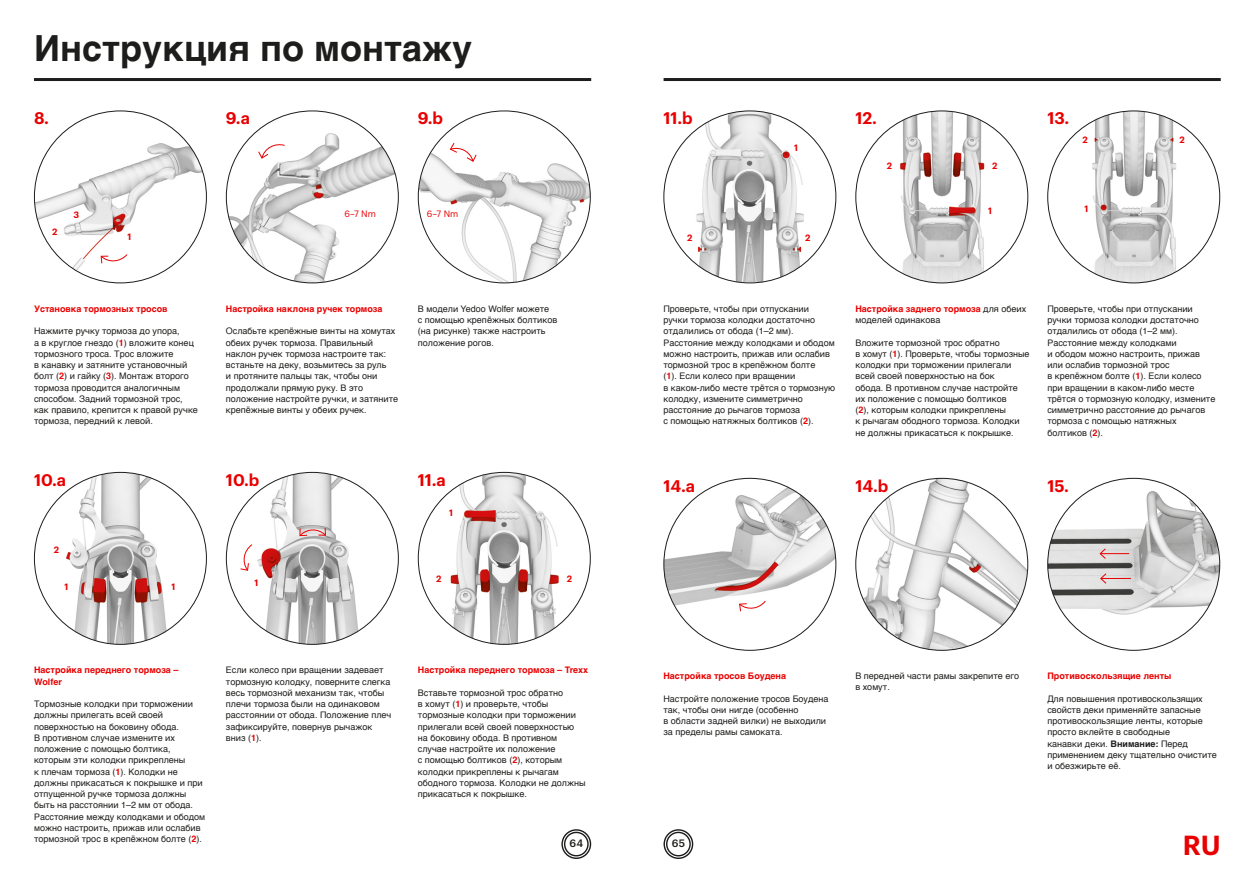
<style>
.page{position:relative;width:1259px;height:893px;background:#fff}
.page>*{position:absolute;margin:0;border:0;box-sizing:border-box;transform-origin:0 0}
.t1{font:700 36px "Helvetica";color:#1d1d1b}
.t2{font:600 27px "Graphik";color:#e90000}
.t3{font:600 16.5px "Graphik";color:#e90000}
.t4{font:500 10.5px "Graphik";color:#1d1d1b}
.t5{font:9px/11.2px "Helvetica";color:#1d1d1b}
.t6{font:700 9px/11.2px "Helvetica";color:#e90000}
.t7{font:600 9px "Graphik";color:#e90000}
.t8{font:9px "Graphik";color:#e90000}
.s1{font-weight:700;color:#e90000}
.s2{font-weight:700}
</style>
<div class="page">
<svg style="left:561px;top:829px;width:30px;height:30px"></svg>
<svg style="left:663px;top:829px;width:30px;height:30px"></svg>
<img style="left:418px;top:111px;width:172px;height:172px;border-radius:86px">
<img style="left:226px;top:472px;width:172px;height:172px;border-radius:86px">
<img style="left:226px;top:111px;width:172px;height:172px;border-radius:86px">
<img style="left:418px;top:472px;width:172px;height:172px;border-radius:86px">
<img style="left:34px;top:111px;width:172px;height:172px;border-radius:86px">
<svg style="left:100px;top:253px;width:28px;height:11px"></svg>
<svg style="left:240px;top:544px;width:13px;height:27px"></svg>
<svg style="left:299px;top:527px;width:27px;height:10px"></svg>
<svg style="left:257px;top:143px;width:28px;height:16px"></svg>
<svg style="left:449px;top:142px;width:28px;height:20px"></svg>
<img style="left:34px;top:472px;width:172px;height:172px;border-radius:86px">
<img style="left:664px;top:478px;width:172px;height:172px;border-radius:86px">
<img style="left:856px;top:478px;width:171px;height:172px;border-radius:86px">
<img style="left:1047px;top:478px;width:172px;height:172px;border-radius:86px">
<svg style="left:1099px;top:548px;width:30px;height:12px"></svg>
<hr style="left:1100px;top:578px;width:31px;height:1px;background:#e90000">
<svg style="left:1099px;top:573px;width:8px;height:11px"></svg>
<svg style="left:738px;top:600px;width:28px;height:12px"></svg>
<hr style="left:663px;top:78px;width:557px;height:3px;background:#1d1d1b">
<hr style="left:34px;top:78px;width:557px;height:3px;background:#1d1d1b">
<img style="left:856px;top:111px;width:172px;height:172px;border-radius:86px">
<img style="left:1047px;top:111px;width:172px;height:172px;border-radius:86px">
<img style="left:665px;top:111px;width:170px;height:171px">
<h1 class="t1" style="left:34px;top:19px;width:440px">Инструкция по монтажу</h1>
<h3 class="t3" style="left:34px;top:106px;width:17px">8.</h3>
<h3 class="t3" style="left:226px;top:106px;width:26px">9.a</h3>
<h3 class="t3" style="left:418px;top:106px;width:27px">9.b</h3>
<p class="t7" style="left:52px;top:225px;width:7px">2</p>
<p class="t7" style="left:74px;top:208px;width:7px">3</p>
<p class="t8" style="left:344px;top:207px;width:33px">6–7 Nm</p>
<p class="t8" style="left:427px;top:207px;width:33px">6–7 Nm</p>
<p class="t7" style="left:127px;top:229px;width:5px">1</p>
<p class="t6" style="left:34px;top:303px;width:135px">Установка тормозных тросов</p>
<p class="t5" style="left:34px;top:326px;width:165px">Нажмите ручку тормоза до упора,<br>а в круглое гнездо (<span class="s1">1</span>) вложите конец тормозного троса. Трос вложите<br>в канавку и затяните установочный болт (<span class="s1">2</span>) и гайку (<span class="s1">3</span>). Монтаж второго тормоза проводится аналогичным способом. Задний тормозной трос, как правило, крепится к правой ручке тормоза, передний к левой.</p>
<p class="t6" style="left:226px;top:303px;width:158px">Настройка наклона ручек тормоза</p>
<p class="t5" style="left:226px;top:326px;width:174px">Ослабьте крепёжные винты на хомутах обеих ручек тормоза. Правильный наклон ручек тормоза настроите так: встаньте на деку, возьмитесь за руль<br>и протяните пальцы так, чтобы они продолжали прямую руку. В это положение настройте ручки, и затяните крепёжные винты у обеих ручек.</p>
<p class="t5" style="left:418px;top:303px;width:141px">В модели Yedoo Wolfer можете<br>с помощью крепёжных болтиков (на рисунке) также настроить положение рогов.</p>
<h3 class="t3" style="left:34px;top:467px;width:34px">10.a</h3>
<h3 class="t3" style="left:226px;top:467px;width:35px">10.b</h3>
<h3 class="t3" style="left:418px;top:467px;width:30px">11.a</h3>
<p class="t7" style="left:449px;top:506px;width:5px">1</p>
<p class="t7" style="left:54px;top:542px;width:7px">2</p>
<p class="t7" style="left:65px;top:580px;width:5px">1</p>
<p class="t7" style="left:171px;top:580px;width:5px">1</p>
<p class="t7" style="left:254px;top:576px;width:5px">1</p>
<p class="t7" style="left:436px;top:572px;width:7px">2</p>
<p class="t7" style="left:567px;top:572px;width:7px">2</p>
<h3 class="t3" style="left:663px;top:106px;width:31px">11.b</h3>
<h3 class="t3" style="left:855px;top:106px;width:23px">12.</h3>
<h3 class="t3" style="left:1047px;top:106px;width:24px">13.</h3>
<p class="t7" style="left:794px;top:140px;width:5px">1</p>
<p class="t7" style="left:886px;top:159px;width:7px">2</p>
<p class="t7" style="left:992px;top:159px;width:7px">2</p>
<p class="t7" style="left:1082px;top:133px;width:7px">2</p>
<p class="t7" style="left:1179px;top:133px;width:7px">2</p>
<p class="t7" style="left:687px;top:230px;width:7px">2</p>
<p class="t7" style="left:805px;top:230px;width:7px">2</p>
<p class="t7" style="left:988px;top:204px;width:5px">1</p>
<p class="t7" style="left:1084px;top:202px;width:5px">1</p>
<p class="t5" style="left:663px;top:303px;width:173px">Проверьте, чтобы при отпускании ручки тормоза колодки достаточно отдалились от обода (1–2 мм).<br>Расстояние между колодками и ободом можно настроить, прижав или ослабив тормозной трос в крепёжном болте<br>(<span class="s1">1</span>). Если колесо при вращении<br>в каком-либо месте трётся о тормозную колодку, измените симметрично расстояние до рычагов тормоза<br>с помощью натяжных болтиков (<span class="s1">2</span>).</p>
<p class="t5" style="left:855px;top:303px;width:172px"><span class="s1">Настройка заднего тормоза</span> для обеих моделей одинакова</p>
<p class="t5" style="left:855px;top:337px;width:175px">Вложите тормозной трос обратно<br>в хомут (<span class="s1">1</span>). Проверьте, чтобы тормозные колодки при торможении прилегали всей своей поверхностью на бок<br>обода. В противном случае настройте их положение с помощью болтиков<br>(<span class="s1">2</span>), которым колодки прикреплены<br>к рычагам ободного тормоза. Колодки не должны прикасаться к покрышке.</p>
<h3 class="t3" style="left:663px;top:473px;width:33px">14.a</h3>
<h3 class="t3" style="left:855px;top:473px;width:34px">14.b</h3>
<p class="t5" style="left:1047px;top:303px;width:170px">Проверьте, чтобы при отпускании ручки тормоза колодки достаточно отдалились от обода (1–2 мм).<br>Расстояние между колодками<br>и ободом можно настроить, прижав или ослабив тормозной трос<br>в крепёжном болте (<span class="s1">1</span>). Если колесо при вращении в каком‑либо месте трётся о тормозную колодку, измените симметрично расстояние до рычагов тормоза с помощью натяжных болтиков (<span class="s1">2</span>).</p>
<h3 class="t3" style="left:1047px;top:473px;width:23px">15.</h3>
<p class="t6" style="left:34px;top:665px;width:146px">Настройка переднего тормоза –<br>Wolfer</p>
<p class="t5" style="left:34px;top:698px;width:173px">Тормозные колодки при торможении должны прилегать всей своей поверхностью на боковину обода.<br>В противном случае измените их положение с помощью болтика, которым эти колодки прикреплены<br>к плечам тормоза (<span class="s1">1</span>). Колодки не должны прикасаться к покрышке и при отпущенной ручке тормоза должны быть на расстоянии 1–2 мм от обода.<br>Расстояние между колодками и ободом можно настроить, прижав или ослабив тормозной трос в крепёжном болте (<span class="s1">2</span>).</p>
<p class="t5" style="left:226px;top:665px;width:167px">Если колесо при вращении задевает тормозную колодку, поверните слегка весь тормозной механизм так, чтобы плечи тормоза были на одинаковом расстоянии от обода. Положение плеч зафиксируйте, повернув рычажок вниз (<span class="s1">1</span>).</p>
<p class="t6" style="left:418px;top:665px;width:172px">Настройка переднего тормоза – Trexx</p>
<p class="t5" style="left:418px;top:687px;width:169px">Вставьте тормозной трос обратно<br>в хомут (<span class="s1">1</span>) и проверьте, чтобы тормозные колодки при торможении прилегали всей своей поверхностью на боковину обода. В противном случае настройте их положение<br>с помощью болтиков (<span class="s1">2</span>), которым колодки прикреплены к рычагам ободного тормоза. Колодки не должны прикасаться к покрышке.</p>
<p class="t6" style="left:663px;top:670px;width:124px">Настройка тросов Боудена</p>
<p class="t5" style="left:663px;top:693px;width:167px">Настройте положение тросов Боудена так, чтобы они нигде (особенно<br>в области задней вилки) не выходили за пределы рамы самоката.</p>
<p class="t5" style="left:855px;top:671px;width:165px">В передней части рамы закрепите его в хомут.</p>
<p class="t6" style="left:1047px;top:670px;width:126px">Противоскользящие ленты</p>
<p class="t5" style="left:1047px;top:693px;width:171px">Для повышения противоскользящих свойств деки применяйте запасные противоскользящие ленты, которые просто вклейте в свободные<br>канавки деки. <span class="s2">Внимание:</span> Перед применением деку тщательно очистите и обезжирьте её.</p>
<p class="t4" style="left:569px;top:835px;width:15px">64</p>
<p class="t4" style="left:672px;top:835px;width:15px">65</p>
<h2 class="t2" style="left:1182px;top:824px;width:39px">RU</h2>
</div>
